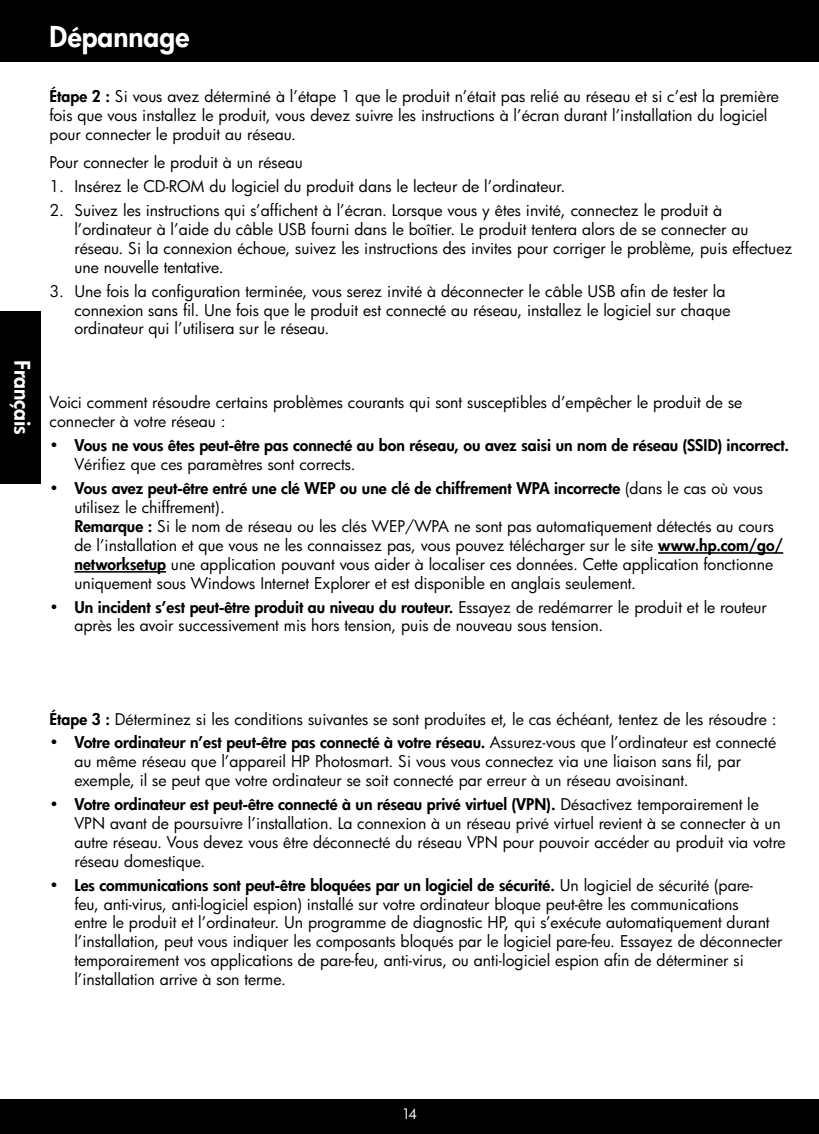
<style>
.page{position:relative;width:819px;height:1134px;background:#fff}
.page>*{position:absolute;margin:0;border:0;box-sizing:border-box;transform-origin:0 0}
.t1{font:800 28px "Futura";color:#fff}
.t2{font:800 21px "Futura";color:#fff}
.t3{font:15.75px/18.9px "Futura";color:#000}
.t4{font:800 15.75px/23.8px "Futura";color:#000}
.t5{font:14px "Futura";color:#fff}
.s1{font-weight:800}
.s2{font-weight:400}
</style>
<div class="page">
<div style="left:0;top:0;width:819px;height:62px;background:#000"></div>
<div style="left:0;top:1099px;width:819px;height:35px;background:#000"></div>
<hr style="left:658px;top:552px;width:125px;height:2px;background:#000">
<hr style="left:74px;top:571px;width:92px;height:2px;background:#000">
<div style="left:0;top:311px;width:41px;height:173px;background:#000"></div>
<h2 class="t2" style="left:36px;top:360px;width:76px;rotate:90deg">Français</h2>
<h1 class="t1" style="left:50px;top:18px;width:141px">Dépannage</h1>
<p class="t3" style="left:50px;top:86px;width:731px"><span class="s1">Étape 2 :</span> Si vous avez déterminé à l’étape 1 que le produit n’était pas relié au réseau et si c’est la première fois que vous installez le produit, vous devez suivre les instructions à l’écran durant l’installation du logiciel pour connecter le produit au réseau.</p>
<p class="t3" style="left:74px;top:150px;width:649px;line-height:23.8px;text-indent:-25px">Pour connecter le produit à un réseau<br>Insérez le CD-ROM du logiciel du produit dans le lecteur de l’ordinateur.<br>Suivez les instructions qui s’affichent à l’écran. Lorsque vous y êtes invité, connectez le produit à</p>
<p class="t3" style="left:74px;top:220px;width:720px">l’ordinateur à l’aide du câble USB fourni dans le boîtier. Le produit tentera alors de se connecter au réseau. Si la connexion échoue, suivez les instructions des invites pour corriger le problème, puis effectuez une nouvelle tentative.</p>
<p class="t3" style="left:74px;top:281px;width:658px">Une fois la configuration terminée, vous serez invité à déconnecter le câble USB afin de tester la connexion sans fil. Une fois que le produit est connecté au réseau, installez le logiciel sur chaque ordinateur qui l’utilisera sur le réseau.</p>
<p class="t3" style="left:50px;top:174px;width:16px;line-height:23.8px">1.<br>2.</p>
<p class="t3" style="left:50px;top:281px;width:16px">3.</p>
<p class="t3" style="left:50px;top:392px;width:694px">Voici comment résoudre certains problèmes courants qui sont susceptibles d’empêcher le produit de se connecter à votre réseau :</p>
<p class="t4" style="left:74px;top:434px;width:716px">Vous ne vous êtes peut-être pas connecté au bon réseau, ou avez saisi un nom de réseau (SSID) incorrect.</p>
<p class="t4" style="left:74px;top:453px;width:690px"><span class="s2">Vérifiez que ces paramètres sont corrects.<br></span>Vous avez peut-être entré une clé WEP ou une clé de chiffrement WPA incorrecte <span class="s2">(dans le cas où vous</span></p>
<p class="t3" style="left:74px;top:498px;width:710px">utilisez le chiffrement).<br><span class="s1">Remarque :</span> Si le nom de réseau ou les clés WEP/WPA ne sont pas automatiquement détectés au cours de l’installation et que vous ne les connaissez pas, vous pouvez télécharger sur le site <span class="s1">www.hp.com/go/ networksetup</span> une application pouvant vous aider à localiser ces données. Cette application fonctionne uniquement sous Windows Internet Explorer et est disponible en anglais seulement.</p>
<p class="t3" style="left:74px;top:597px;width:694px"><span class="s1">Un incident s’est peut-être produit au niveau du routeur.</span> Essayez de redémarrer le produit et le routeur après les avoir successivement mis hors tension, puis de nouveau sous tension.</p>
<p class="t3" style="left:50px;top:436px;width:11px">•</p>
<p class="t3" style="left:50px;top:479px;width:11px">•</p>
<p class="t3" style="left:50px;top:597px;width:11px">•</p>
<p class="t3" style="left:50px;top:707px;width:728px;line-height:23.8px;text-align:right"><span class="s1">Étape 3 :</span> Déterminez si les conditions suivantes se sont produites et, le cas échéant, tentez de les résoudre :<br><span class="s1">Votre ordinateur n’est peut-être pas connecté à votre réseau.</span> Assurez-vous que l’ordinateur est connecté</p>
<p class="t3" style="left:74px;top:752px;width:668px">au même réseau que l’appareil HP Photosmart. Si vous vous connectez via une liaison sans fil, par exemple, il se peut que votre ordinateur se soit connecté par erreur à un réseau avoisinant.</p>
<p class="t3" style="left:74px;top:795px;width:713px"><span class="s1">Votre ordinateur est peut-être connecté à un réseau privé virtuel (VPN).</span> Désactivez temporairement le VPN avant de poursuivre l’installation. La connexion à un réseau privé virtuel revient à se connecter à un autre réseau. Vous devez vous être déconnecté du réseau VPN pour pouvoir accéder au produit via votre réseau domestique.</p>
<p class="t3" style="left:74px;top:875px;width:710px"><span class="s1">Les communications sont peut-être bloquées par un logiciel de sécurité.</span> Un logiciel de sécurité (pare-<br>feu, anti-virus, anti-logiciel espion) installé sur votre ordinateur bloque peut-être les communications<br>entre le produit et l’ordinateur. Un programme de diagnostic HP, qui s’exécute automatiquement durant l’installation, peut vous indiquer les composants bloqués par le logiciel pare-feu. Essayez de déconnecter temporairement vos applications de pare-feu, anti-virus, ou anti-logiciel espion afin de déterminer si l’installation arrive à son terme.</p>
<p class="t3" style="left:50px;top:733px;width:11px">•</p>
<p class="t3" style="left:50px;top:795px;width:11px">•</p>
<p class="t3" style="left:50px;top:875px;width:11px">•</p>
<p class="t5" style="left:402px;top:1104px;width:17px">14</p>
</div>
